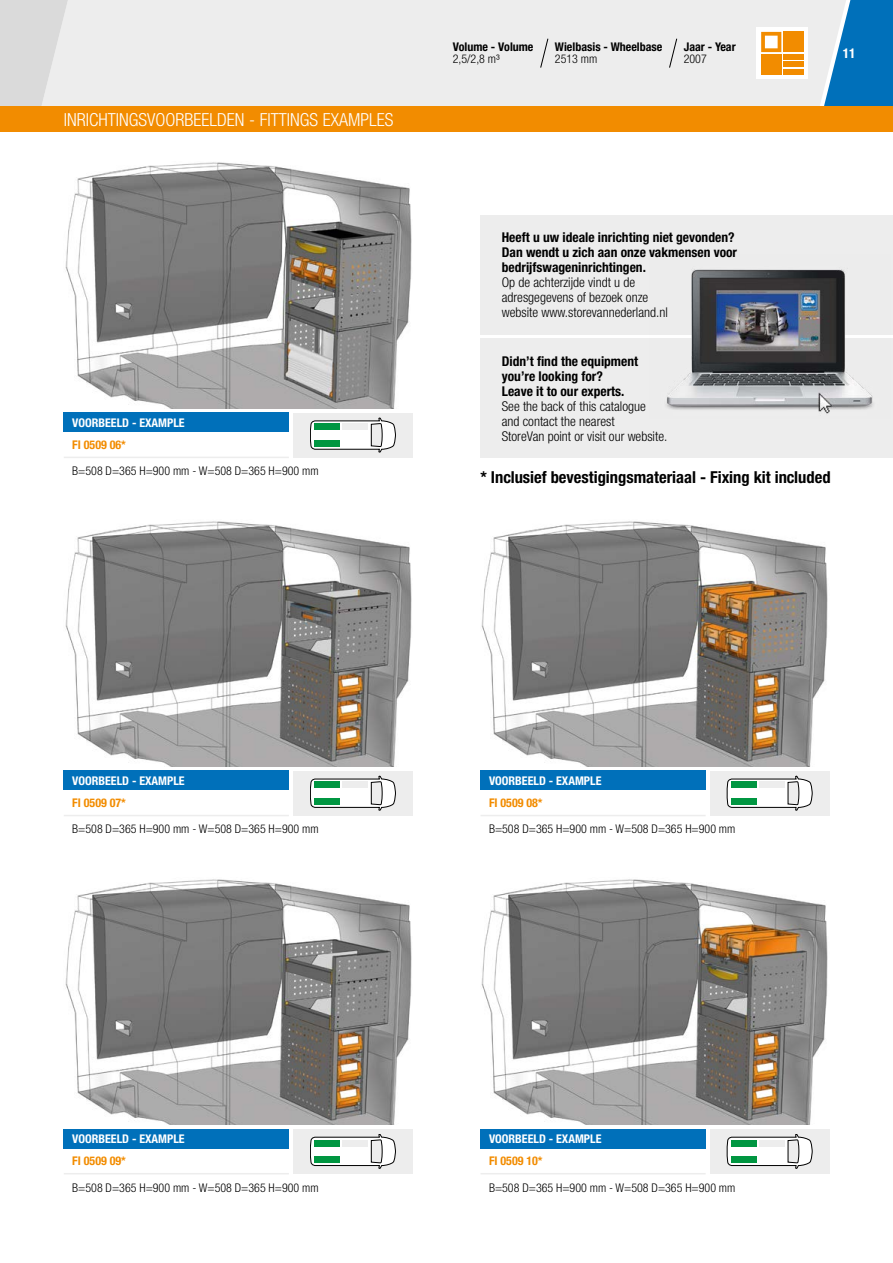
<style>
.page{position:relative;width:893px;height:1263px;background:#fff}
.page>*{position:absolute;margin:0;border:0;box-sizing:border-box;transform-origin:0 0}
.t1{font:300 condensed 18px "Helvetica Neue";color:#fff}
.t2{font:700 condensed 16.5px "Helvetica Neue";color:#000}
.t3{font:700 condensed 13.5px/15px "Helvetica Neue";color:#000}
.t4{font:300 condensed 13.5px/15px "Helvetica Neue";color:#000}
.t5{font:700 condensed 13.5px "Helvetica Neue";color:#fff}
.t6{font:300 condensed 12px "Helvetica Neue";color:#000}
.t7{font:700 condensed 12px "Helvetica Neue";color:#fff}
.t8{font:700 condensed 12px "Helvetica Neue";color:#f28c00}
.t9{font:700 condensed 12px "Helvetica Neue";color:#000}
</style>
<div class="page">
<div style="left:849px;top:0;width:44px;height:106px;background:#0070ba"></div>
<div style="left:71px;top:0;width:778px;height:106px;background:#ededed"></div>
<div style="left:0;top:106px;width:893px;height:26px;background:#f28c00"></div>
<svg style="left:0;top:0;width:71px;height:106px"></svg>
<svg style="left:757px;top:28px;width:51px;height:51px"></svg>
<svg style="left:761px;top:32px;width:20px;height:20px"></svg>
<div style="left:783px;top:32px;width:21px;height:20px;background:#f28c00"></div>
<div style="left:761px;top:54px;width:20px;height:20px;background:#f28c00"></div>
<div style="left:783px;top:54px;width:21px;height:6px;background:#f28c00"></div>
<div style="left:783px;top:69px;width:21px;height:5px;background:#f28c00"></div>
<div style="left:783px;top:62px;width:21px;height:5px;background:#f28c00"></div>
<div style="left:480px;top:215px;width:413px;height:119px;background:#ededed"></div>
<div style="left:480px;top:338px;width:413px;height:119px;background:#ededed"></div>
<img style="left:650px;top:269px;width:240px;height:145px">
<img style="left:65px;top:162px;width:347px;height:246px">
<img style="left:65px;top:521px;width:347px;height:245px">
<img style="left:65px;top:879px;width:347px;height:245px">
<img style="left:481px;top:521px;width:347px;height:245px">
<img style="left:481px;top:879px;width:347px;height:245px">
<div style="left:64px;top:413px;width:225px;height:19px;background:#0070ba"></div>
<div style="left:293px;top:413px;width:119px;height:44px;background:#ededed"></div>
<hr style="left:64px;top:457px;width:225px;height:1px;background:#ededed">
<svg style="left:310px;top:418px;width:86px;height:34px"></svg>
<div style="left:342px;top:423px;width:26px;height:7px;background:#ededed"></div>
<div style="left:314px;top:423px;width:26px;height:7px;background:#009641"></div>
<div style="left:314px;top:440px;width:26px;height:7px;background:#009641"></div>
<div style="left:64px;top:771px;width:225px;height:19px;background:#0070ba"></div>
<div style="left:293px;top:771px;width:119px;height:44px;background:#ededed"></div>
<hr style="left:64px;top:815px;width:225px;height:1px;background:#ededed">
<svg style="left:310px;top:776px;width:86px;height:34px"></svg>
<div style="left:342px;top:782px;width:26px;height:6px;background:#ededed"></div>
<div style="left:314px;top:782px;width:26px;height:6px;background:#009641"></div>
<div style="left:314px;top:798px;width:26px;height:7px;background:#009641"></div>
<div style="left:64px;top:1129px;width:225px;height:19px;background:#0070ba"></div>
<div style="left:293px;top:1129px;width:119px;height:45px;background:#ededed"></div>
<hr style="left:64px;top:1173px;width:225px;height:1px;background:#ededed">
<svg style="left:310px;top:1134px;width:86px;height:34px"></svg>
<div style="left:342px;top:1140px;width:26px;height:6px;background:#ededed"></div>
<div style="left:314px;top:1140px;width:26px;height:6px;background:#009641"></div>
<div style="left:314px;top:1156px;width:26px;height:7px;background:#009641"></div>
<div style="left:480px;top:771px;width:226px;height:19px;background:#0070ba"></div>
<div style="left:710px;top:771px;width:119px;height:44px;background:#ededed"></div>
<hr style="left:480px;top:815px;width:226px;height:1px;background:#ededed">
<svg style="left:727px;top:776px;width:85px;height:34px"></svg>
<div style="left:759px;top:782px;width:26px;height:6px;background:#ededed"></div>
<div style="left:731px;top:782px;width:26px;height:6px;background:#009641"></div>
<div style="left:731px;top:798px;width:26px;height:7px;background:#009641"></div>
<div style="left:480px;top:1129px;width:226px;height:19px;background:#0070ba"></div>
<div style="left:710px;top:1129px;width:119px;height:45px;background:#ededed"></div>
<hr style="left:480px;top:1173px;width:226px;height:1px;background:#ededed">
<svg style="left:727px;top:1134px;width:85px;height:34px"></svg>
<div style="left:759px;top:1140px;width:26px;height:6px;background:#ededed"></div>
<div style="left:731px;top:1140px;width:26px;height:6px;background:#009641"></div>
<div style="left:731px;top:1156px;width:26px;height:7px;background:#009641"></div>
<svg style="left:540px;top:38px;width:8px;height:30px"></svg>
<svg style="left:669px;top:38px;width:8px;height:30px"></svg>
<h1 class="t1" style="left:64px;top:110px;width:331px">INRICHTINGSVOORBEELDEN - FITTINGS EXAMPLES</h1>
<p class="t7" style="left:72px;top:415px;width:114px">VOORBEELD - EXAMPLE</p>
<p class="t8" style="left:72px;top:437px;width:55px">FI 0509 06*</p>
<p class="t6" style="left:72px;top:464px;width:248px">B=508 D=365 H=900 mm - W=508 D=365 H=900 mm</p>
<p class="t9" style="left:453px;top:40px;width:82px">Volume - Volume</p>
<p class="t9" style="left:555px;top:40px;width:109px">Wielbasis - Wheelbase</p>
<p class="t9" style="left:684px;top:40px;width:53px">Jaar - Year</p>
<p class="t6" style="left:453px;top:52px;width:48px">2,5/2,8 m³</p>
<p class="t6" style="left:555px;top:52px;width:44px">2513 mm</p>
<p class="t6" style="left:684px;top:52px;width:25px">2007</p>
<p class="t5" style="left:843px;top:45px;width:14px">11</p>
<p class="t3" style="left:502px;top:230px;width:237px">Heeft u uw ideale inrichting niet gevonden?<br>Dan wendt u zich aan onze vakmensen voor bedrijfswageninrichtingen.</p>
<p class="t4" style="left:502px;top:275px;width:168px">Op de achterzijde vindt u de adresgegevens of bezoek onze website www.storevannederland.nl</p>
<p class="t3" style="left:502px;top:353px;width:138px">Didn’t find the equipment you’re looking for?<br>Leave it to our experts.</p>
<p class="t4" style="left:502px;top:398px;width:167px">See the back of this catalogue<br>and contact the nearest<br>StoreVan point or visit our website.</p>
<h2 class="t2" style="left:480px;top:467px;width:352px">* Inclusief bevestigingsmateriaal - Fixing kit included</h2>
<p class="t7" style="left:72px;top:773px;width:114px">VOORBEELD - EXAMPLE</p>
<p class="t8" style="left:72px;top:795px;width:55px">FI 0509 07*</p>
<p class="t6" style="left:72px;top:822px;width:248px">B=508 D=365 H=900 mm - W=508 D=365 H=900 mm</p>
<p class="t7" style="left:489px;top:773px;width:114px">VOORBEELD - EXAMPLE</p>
<p class="t8" style="left:489px;top:795px;width:55px">FI 0509 08*</p>
<p class="t6" style="left:489px;top:822px;width:248px">B=508 D=365 H=900 mm - W=508 D=365 H=900 mm</p>
<p class="t7" style="left:72px;top:1132px;width:114px">VOORBEELD - EXAMPLE</p>
<p class="t8" style="left:72px;top:1154px;width:55px">FI 0509 09*</p>
<p class="t6" style="left:72px;top:1180px;width:248px">B=508 D=365 H=900 mm - W=508 D=365 H=900 mm</p>
<p class="t7" style="left:489px;top:1132px;width:114px">VOORBEELD - EXAMPLE</p>
<p class="t8" style="left:489px;top:1154px;width:55px">FI 0509 10*</p>
<p class="t6" style="left:489px;top:1180px;width:248px">B=508 D=365 H=900 mm - W=508 D=365 H=900 mm</p>
</div>
